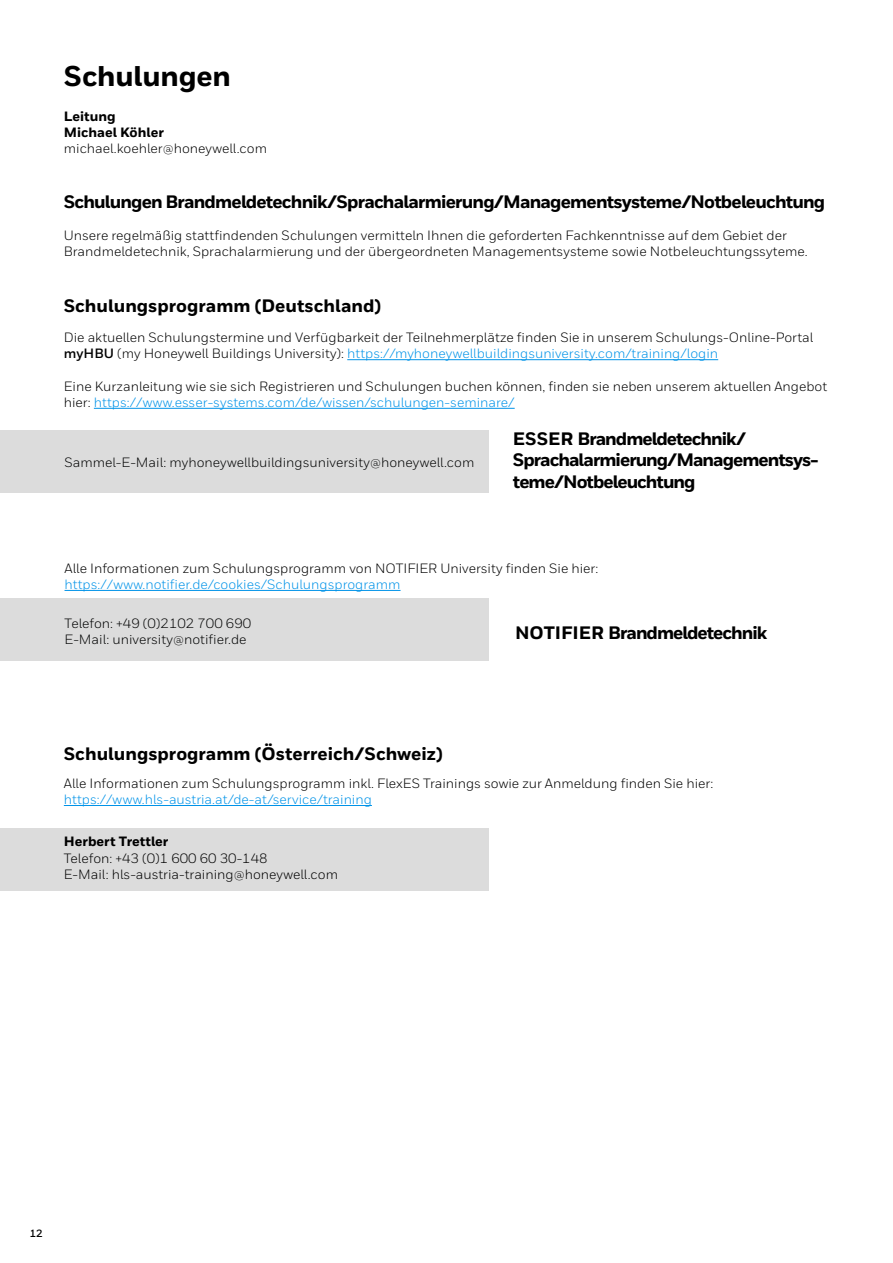
<style>
.page{position:relative;width:893px;height:1263px;background:#fff}
.page>*{position:absolute;margin:0;border:0;box-sizing:border-box;transform-origin:0 0}
.Heading_1{font:800 28.5px "Honeywell Sans";letter-spacing:-.005em;color:#000}
.t1{font:800 18px/21.6px "Honeywell Sans";letter-spacing:-.045em;color:#000}
.t2{font:800 18px "Honeywell Sans";color:#000}
.t3{font:13.5px/16.2px "Honeywell Sans";color:#000}
.t4{font:13.5px "Honeywell Sans";color:#010202}
.t5{font:13.5px "Honeywell Sans";color:#0093e8}
.t6{font:800 13.5px "Honeywell Sans";color:#000}
.t7{font:700 10.5px "Honeywell Sans";color:#000}
.s1{font-weight:700}
.s2{color:#0093e8}
</style>
<div class="page">
<div style="left:0;top:828px;width:488px;height:63px;background:#dcdcdc"></div>
<div style="left:0;top:431px;width:488px;height:62px;background:#dcdcdc"></div>
<hr style="left:347px;top:359px;width:371px;height:1px;background:#0093e8">
<hr style="left:94px;top:408px;width:421px;height:1px;background:#0093e8">
<hr style="left:64px;top:805px;width:308px;height:1px;background:#0093e8">
<div style="left:0;top:598px;width:488px;height:63px;background:#dcdcdc"></div>
<hr style="left:65px;top:590px;width:336px;height:1px;background:#0093e8">
<p class="Heading_1" style="left:64px;top:59px;width:169px">Schulungen</p>
<p class="t6" style="left:64px;top:108px;width:53px">Leitung</p>
<p class="t6" style="left:64px;top:124px;width:102px">Michael Köhler</p>
<p class="t3" style="left:64px;top:141px;width:205px">michael.koehler@honeywell.com</p>
<p class="t1" style="left:64px;top:192px;width:763px">Schulungen Brandmeldetechnik/Sprachalarmierung/Managementsysteme/Notbeleuchtung</p>
<p class="t3" style="left:64px;top:227px;width:745px">Unsere regelmäßig stattfindenden Schulungen vermitteln Ihnen die geforderten Fachkenntnisse auf dem Gebiet der<br>Brandmeldetechnik, Sprachalarmierung und der übergeordneten Managementsysteme sowie Notbeleuchtungssyteme.</p>
<p class="t2" style="left:64px;top:294px;width:319px">Schulungsprogramm (Deutschland)</p>
<p class="t3" style="left:64px;top:329px;width:751px">Die aktuellen Schulungstermine und Verfügbarkeit der Teilnehmerplätze finden Sie in unserem Schulungs-Online-Portal <span class="s1">myHBU</span> (my Honeywell Buildings University): <span class="s2">https://myhoneywellbuildingsuniversity.com/training/login</span></p>
<p class="t3" style="left:64px;top:378px;width:765px">Eine Kurzanleitung wie sie sich Registrieren und Schulungen buchen können, finden sie neben unserem aktuellen Angebot hier: <span class="s2">https://www.esser-systems.com/de/wissen/schulungen-seminare/</span></p>
<p class="t4" style="left:65px;top:454px;width:411px">Sammel-E-Mail: myhoneywellbuildingsuniversity@honeywell.com</p>
<p class="t1" style="left:513px;top:428px;width:307px">ESSER Brandmeldetechnik/<br>Sprachalarmierung/Managementsys&shy;teme/Notbeleuchtung</p>
<p class="t3" style="left:65px;top:560px;width:535px">Alle Informationen zum Schulungsprogramm von NOTIFIER University finden Sie hier:</p>
<p class="t5" style="left:65px;top:576px;width:337px">https://www.notifier.de/cookies/Schulungsprogramm</p>
<p class="t4" style="left:65px;top:615px;width:188px">Telefon: +49 (0)2102 700 690</p>
<p class="t4" style="left:65px;top:631px;width:183px">E-Mail: university@notifier.de</p>
<p class="t1" style="left:515px;top:622px;width:254px">NOTIFIER Brandmeldetechnik</p>
<p class="t2" style="left:64px;top:742px;width:380px">Schulungsprogramm (Österreich/Schweiz)</p>
<p class="t3" style="left:64px;top:775px;width:651px">Alle Informationen zum Schulungsprogramm inkl. FlexES Trainings sowie zur Anmeldung finden Sie hier:</p>
<p class="t5" style="left:64px;top:791px;width:310px">https://www.hls-austria.at/de-at/service/training</p>
<p class="t6" style="left:64px;top:833px;width:106px">Herbert Trettler</p>
<p class="t3" style="left:64px;top:850px;width:205px">Telefon: +43 (0)1 600 60 30-148</p>
<p class="t3" style="left:64px;top:866px;width:276px">E-Mail: hls-austria-training@honeywell.com</p>
<p class="t7" style="left:30px;top:1227px;width:15px">12</p>
</div>
